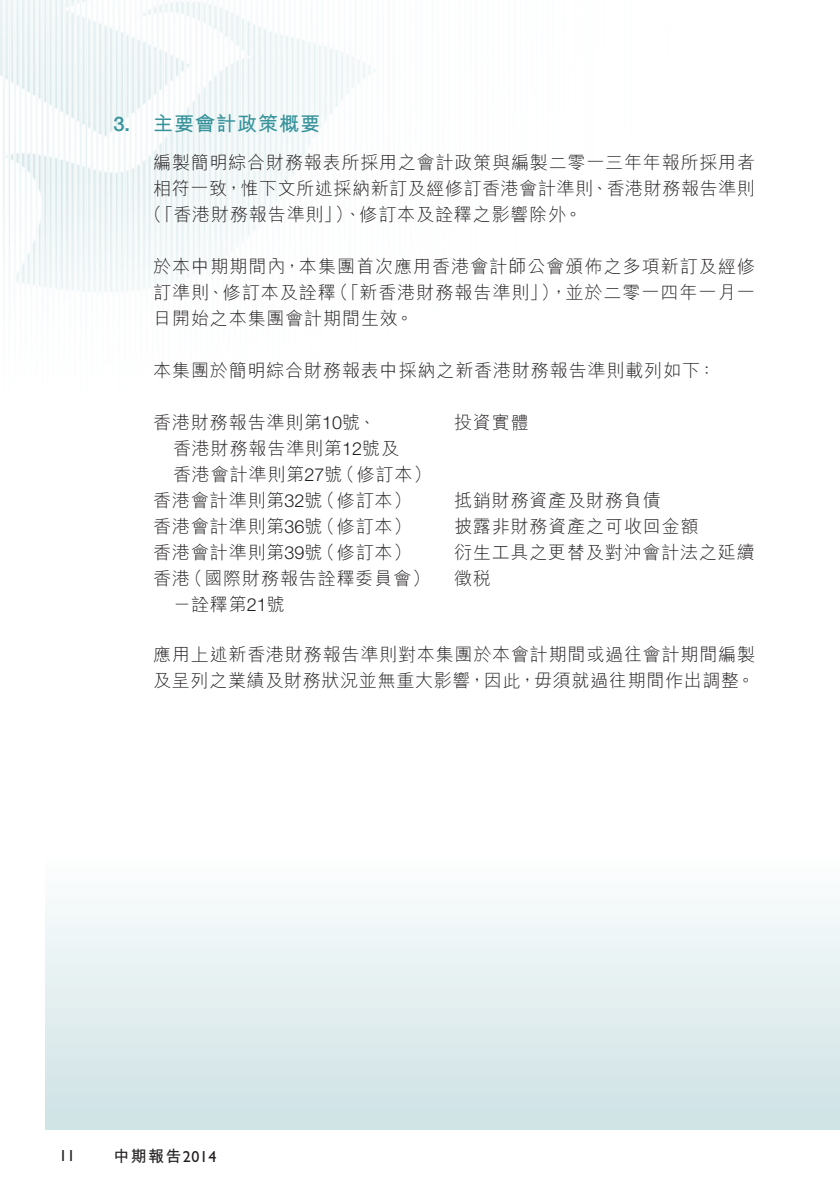
<style>
.page{position:relative;width:840px;height:1191px;background:#fff}
.page>*{position:absolute;margin:0;border:0;box-sizing:border-box;transform-origin:0 0}
.Heading_2{font:700 20px "M Hei HK";letter-spacing:.05em;color:#37939b}
.Heading_2-2{font:500 20px "Helvetica Neue";color:#37939b}
.Body_Text{font:300 18px/26px "M Hei HK";letter-spacing:.05em;color:#231f20}
.Body_Text-2{font:300 18px "M Hei HK";letter-spacing:.03em;color:#231f20}
.t1{font:700 16px "M Hei HK";color:#231f20}
.t2{font:16px "Gill Sans Std";color:#231f20}
.s1{font-family:"Helvetica Neue LT Std"}
.s2{font-family:"Gill Sans Std";font-weight:400}
</style>
<div class="page">
<img style="left:0;top:0;width:376px;height:295px">
<div style="left:45px;top:813px;width:794px;height:316px;background:linear-gradient(to bottom,#fff,#cee2e5)"></div>
<p class="Heading_2-2" style="left:113px;top:112px;width:18px">3.</p>
<p class="Heading_2" style="left:153px;top:109px;width:168px">主要會計政策概要</p>
<p class="Body_Text" style="left:153px;top:149px;width:603px">編製簡明綜合財務報表所採用之會計政策與編製二零一三年年報所採用者</p>
<p class="Body_Text-2" style="left:153px;top:179px;width:602px">相符一致，惟下文所述採納新訂及經修訂香港會計準則、香港財務報告準則</p>
<p class="Body_Text" style="left:144px;top:201px;width:439px">（「香港財務報告準則」）、修訂本及詮釋之影響除外。</p>
<p class="Body_Text" style="left:153px;top:253px;width:603px;text-align:right">於本中期期間內，本集團首次應用香港會計師公會頒佈之多項新訂及經修，並於二零一四年一月一</p>
<p class="Body_Text" style="left:330px;top:279px;width:230px">（「新香港財務報告準則」）</p>
<p class="Body_Text" style="left:153px;top:279px;width:262px">訂準則、修訂本及詮釋<br>日開始之本集團會計期間生效。</p>
<p class="Body_Text" style="left:153px;top:357px;width:563px">本集團於簡明綜合財務報表中採納之新香港財務報告準則載列如下：</p>
<p class="Body_Text" style="left:153px;top:409px;width:224px">香港財務報告準則第<span class="s1">10</span>號、</p>
<p class="Body_Text" style="left:173px;top:435px;width:227px">香港財務報告準則第<span class="s1">12</span>號及</p>
<p class="Body_Text" style="left:337px;top:461px;width:96px">（修訂本(</p>
<p class="Body_Text" style="left:454px;top:409px;width:76px">投資實體</p>
<p class="Body_Text" style="left:173px;top:461px;width:171px">香港會計準則第<span class="s1">27</span>號</p>
<p class="Body_Text" style="left:317px;top:487px;width:96px">（修訂本）</p>
<p class="Body_Text" style="left:153px;top:487px;width:171px">香港會計準則第<span class="s1">32</span>號</p>
<p class="Body_Text" style="left:454px;top:487px;width:208px">抵銷財務資產及財務負債</p>
<p class="Body_Text" style="left:317px;top:513px;width:96px">（修訂本）</p>
<p class="Body_Text" style="left:153px;top:513px;width:171px">香港會計準則第<span class="s1">36</span>號</p>
<p class="Body_Text" style="left:454px;top:513px;width:246px">披露非財務資產之可收回金額</p>
<p class="Body_Text" style="left:454px;top:539px;width:302px">衍生工具之更替及對沖會計法之延續</p>
<p class="Body_Text" style="left:317px;top:539px;width:96px">（修訂本）</p>
<p class="Body_Text" style="left:153px;top:539px;width:171px">香港會計準則第<span class="s1">39</span>號</p>
<p class="Body_Text" style="left:184px;top:565px;width:247px">（國際財務報告詮釋委員會(</p>
<p class="Body_Text" style="left:173px;top:565px;width:113px;text-indent:-20px">香港<br>－詮釋第<span class="s1">21</span>號</p>
<p class="Body_Text" style="left:454px;top:565px;width:38px">徵稅</p>
<p class="Body_Text" style="left:153px;top:640px;width:603px">應用上述新香港財務報告準則對本集團於本會計期間或過往會計期間編製及呈列之業績及財務狀況並無重大影響，因此，毋須就過往期間作出調整。</p>
<p class="t2" style="left:59px;top:1146px;width:17px">11</p>
<p class="t1" style="left:113px;top:1144px;width:104px">中期報告<span class="s2">2014</span></p>
</div>
